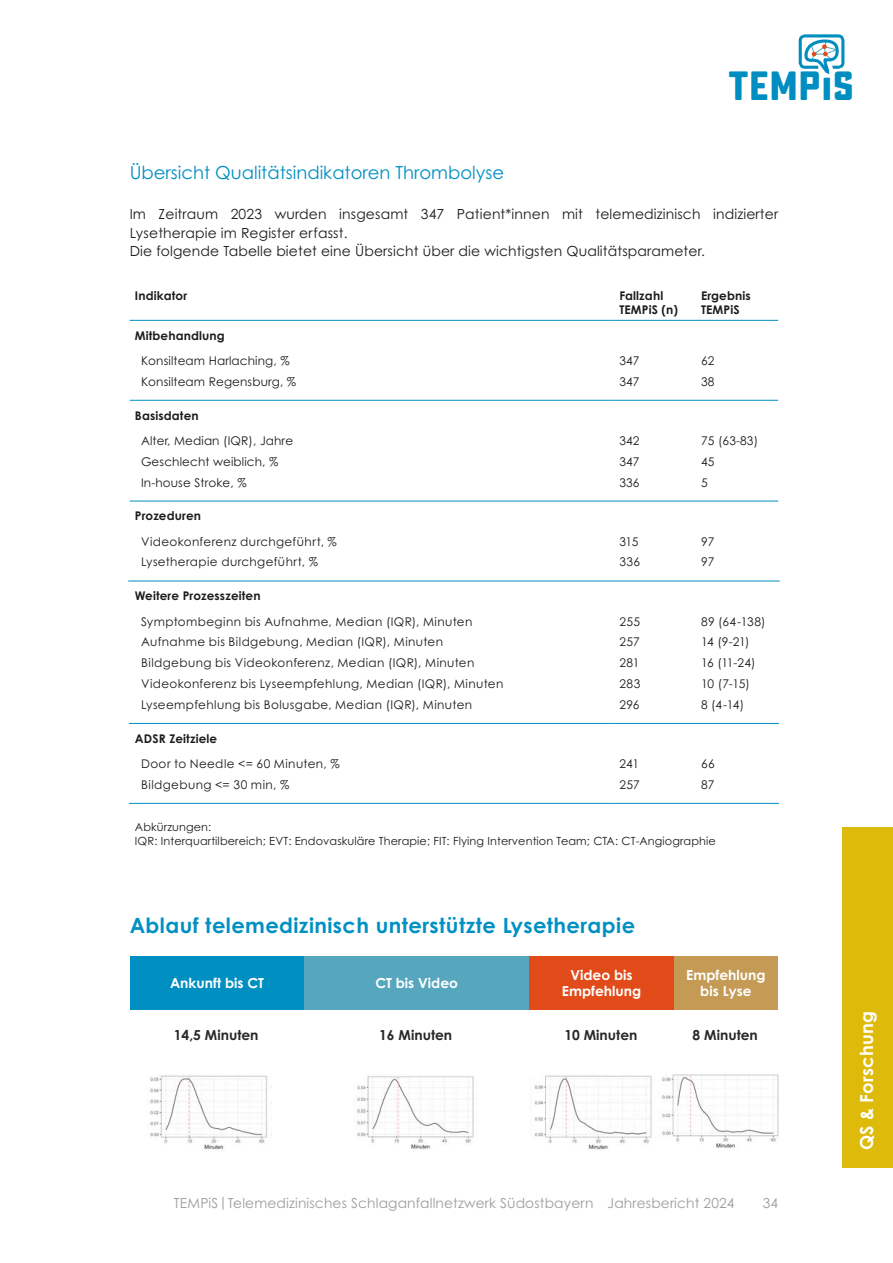
<style>
.page{position:relative;width:893px;height:1263px;background:#fff}
.page>*{position:absolute;margin:0;border:0;box-sizing:border-box;transform-origin:0 0}
.t1{font:700 40.8px "Sucrose";color:#008ec0}
.t2{font:700 21px "Century Gothic Std";letter-spacing:.02em;color:#0090c2}
.t3{font:18px "Century Gothic Std";color:#0090c2}
.t4{font:700 18px "Century Gothic Std";letter-spacing:.01em;color:#fff}
.t5{font:13.95px/18.6px "Century Gothic Std";letter-spacing:.01em;color:#1d1d1b}
.t6{font:700 13.8px/16.4px "Century Gothic Std";color:#fff;text-align:center}
.t7{font:700 13.8px "Century Gothic Std";color:#282828}
.t8{font:13.8px "Century Gothic Std";letter-spacing:.01em;color:#9d9d9d}
.t9{font:12px "Century Gothic Std";letter-spacing:.03em;color:#1d1d1b}
.t10{font:700 12px/14.4px "Century Gothic Std";letter-spacing:.01em;color:#1d1d1b}
.t11{font:12px "Century Gothic Std";letter-spacing:.01em;color:#1d1d1b}
.t12{font:11.25px/13.5px "Century Gothic Std";letter-spacing:.01em;color:#1d1d1b}
.s1{font-size:31.8px}
</style>
<div class="page">
<div style="left:130px;top:956px;width:174px;height:53px;background:#008fc1"></div>
<div style="left:304px;top:956px;width:225px;height:53px;background:#56a6be"></div>
<div style="left:674px;top:956px;width:104px;height:53px;background:#c49a55"></div>
<div style="left:529px;top:956px;width:145px;height:53px;background:#e14b1a"></div>
<img style="left:150px;top:1075px;width:118px;height:75px">
<img style="left:357px;top:1076px;width:117px;height:73px">
<img style="left:534px;top:1075px;width:118px;height:75px">
<img style="left:662px;top:1075px;width:117px;height:73px">
<div style="left:843px;top:827px;width:50px;height:340px;background:#deba0a"></div>
<svg style="left:799px;top:34px;width:45px;height:40px"></svg>
<hr style="left:130px;top:320px;width:483px;height:1px;background:#0090c2">
<hr style="left:613px;top:320px;width:82px;height:1px;background:#0090c2">
<hr style="left:695px;top:320px;width:83px;height:1px;background:#0090c2">
<hr style="left:130px;top:400px;width:483px;height:1px;background:#0090c2">
<hr style="left:613px;top:400px;width:82px;height:1px;background:#0090c2">
<hr style="left:695px;top:400px;width:83px;height:1px;background:#0090c2">
<hr style="left:130px;top:501px;width:483px;height:1px;background:#0090c2">
<hr style="left:613px;top:501px;width:82px;height:1px;background:#0090c2">
<hr style="left:695px;top:501px;width:83px;height:1px;background:#0090c2">
<hr style="left:128px;top:581px;width:485px;height:1px;background:#0090c2">
<hr style="left:613px;top:581px;width:82px;height:1px;background:#0090c2">
<hr style="left:695px;top:581px;width:85px;height:1px;background:#0090c2">
<hr style="left:129px;top:723px;width:484px;height:1px;background:#0090c2">
<hr style="left:613px;top:723px;width:82px;height:1px;background:#0090c2">
<hr style="left:695px;top:723px;width:84px;height:1px;background:#0090c2">
<hr style="left:129px;top:803px;width:484px;height:1px;background:#0090c2">
<hr style="left:613px;top:803px;width:82px;height:1px;background:#0090c2">
<hr style="left:695px;top:803px;width:84px;height:1px;background:#0090c2">
<h1 class="t1" style="left:728px;top:62px;width:128px">TEMP<span class="s1">I</span>S</h1>
<h3 class="t3" style="left:130px;top:162px;width:376px">Übersicht Qualitätsindikatoren Thrombolyse</h3>
<p class="t5" style="left:130px;top:205px;width:650px">Im Zeitraum 2023 wurden insgesamt 347 Patient*innen mit telemedizinisch indizierter<br>Lysetherapie im Register erfasst.<br>Die folgende Tabelle bietet eine Übersicht über die wichtigsten Qualitätsparameter.</p>
<p class="t10" style="left:135px;top:288px;width:54px">Indikator</p>
<p class="t10" style="left:619px;top:288px;width:60px">Fallzahl<br>TEMPiS (n)</p>
<p class="t10" style="left:701px;top:288px;width:51px">Ergebnis<br>TEMPiS</p>
<p class="t10" style="left:135px;top:328px;width:91px">Mitbehandlung</p>
<p class="t11" style="left:141px;top:353px;width:150px">Konsilteam Harlaching, %</p>
<p class="t9" style="left:619px;top:353px;width:22px">347</p>
<p class="t9" style="left:701px;top:353px;width:15px">62</p>
<p class="t11" style="left:141px;top:374px;width:157px">Konsilteam Regensburg, %</p>
<p class="t9" style="left:619px;top:374px;width:22px">347</p>
<p class="t9" style="left:701px;top:374px;width:15px">38</p>
<p class="t10" style="left:135px;top:408px;width:65px">Basisdaten</p>
<p class="t11" style="left:141px;top:433px;width:154px">Alter, Median (IQR), Jahre</p>
<p class="t9" style="left:619px;top:433px;width:22px">342</p>
<p class="t9" style="left:701px;top:433px;width:59px">75 (63-83)</p>
<p class="t11" style="left:141px;top:454px;width:139px">Geschlecht weiblich, %</p>
<p class="t9" style="left:619px;top:454px;width:22px">347</p>
<p class="t9" style="left:701px;top:454px;width:15px">45</p>
<p class="t11" style="left:141px;top:475px;width:107px">In-house Stroke, %</p>
<p class="t9" style="left:619px;top:475px;width:22px">336</p>
<p class="t9" style="left:701px;top:475px;width:8px">5</p>
<p class="t10" style="left:135px;top:508px;width:68px">Prozeduren</p>
<p class="t9" style="left:141px;top:534px;width:197px">Videokonferenz durchgeführt, %</p>
<p class="t9" style="left:619px;top:534px;width:21px">315</p>
<p class="t9" style="left:701px;top:534px;width:15px">97</p>
<p class="t9" style="left:141px;top:555px;width:178px">Lysetherapie durchgeführt, %</p>
<p class="t9" style="left:619px;top:555px;width:22px">336</p>
<p class="t9" style="left:701px;top:555px;width:15px">97</p>
<p class="t10" style="left:135px;top:588px;width:127px">Weitere Prozesszeiten</p>
<p class="t9" style="left:141px;top:614px;width:333px">Symptombeginn bis Aufnahme, Median (IQR), Minuten</p>
<p class="t9" style="left:619px;top:614px;width:22px">255</p>
<p class="t9" style="left:701px;top:614px;width:66px">89 (64-138)</p>
<p class="t9" style="left:141px;top:635px;width:304px">Aufnahme bis Bildgebung, Median (IQR), Minuten</p>
<p class="t9" style="left:619px;top:635px;width:22px">257</p>
<p class="t9" style="left:701px;top:635px;width:50px">14 (9-21)</p>
<p class="t9" style="left:141px;top:656px;width:335px">Bildgebung bis Videokonferenz, Median (IQR), Minuten</p>
<p class="t9" style="left:619px;top:656px;width:22px">281</p>
<p class="t9" style="left:701px;top:656px;width:56px">16 (11-24)</p>
<p class="t9" style="left:141px;top:676px;width:364px">Videokonferenz bis Lyseempfehlung, Median (IQR), Minuten</p>
<p class="t9" style="left:619px;top:676px;width:22px">283</p>
<p class="t9" style="left:701px;top:676px;width:50px">10 (7-15)</p>
<p class="t9" style="left:141px;top:697px;width:333px">Lyseempfehlung bis Bolusgabe, Median (IQR), Minuten</p>
<p class="t9" style="left:619px;top:697px;width:22px">296</p>
<p class="t9" style="left:701px;top:697px;width:45px">8 (4-14)</p>
<p class="t10" style="left:135px;top:731px;width:84px">ADSR Zeitziele</p>
<p class="t9" style="left:141px;top:756px;width:200px">Door to Needle &lt;= 60 Minuten, %</p>
<p class="t9" style="left:619px;top:756px;width:21px">241</p>
<p class="t9" style="left:701px;top:756px;width:15px">66</p>
<p class="t9" style="left:141px;top:777px;width:150px">Bildgebung &lt;= 30 min, %</p>
<p class="t9" style="left:619px;top:777px;width:22px">257</p>
<p class="t9" style="left:701px;top:777px;width:15px">87</p>
<p class="t12" style="left:135px;top:820px;width:582px">Abkürzungen:<br>IQR: Interquartilbereich; EVT: Endovaskuläre Therapie; FIT: Flying Intervention Team; CTA: CT-Angiographie</p>
<h2 class="t2" style="left:130px;top:912px;width:507px">Ablauf telemedizinisch unterstützte Lysetherapie</h2>
<p class="t6" style="left:163px;top:974px;width:95px">Ankunft bis CT</p>
<p class="t6" style="left:368px;top:974px;width:84px">CT bis Video</p>
<p class="t6" style="left:678px;top:966px;width:81px">Empfehlung bis Lyse</p>
<p class="t6" style="left:170px;top:974px;width:95px">Ankunft bis CT</p>
<p class="t6" style="left:374px;top:974px;width:84px">CT bis Video</p>
<p class="t6" style="left:684px;top:966px;width:81px">Empfehlung bis Lyse</p>
<p class="t6" style="left:554px;top:966px;width:81px">Video bis<br>Empfehlung</p>
<p class="t6" style="left:560px;top:966px;width:81px">Video bis<br>Empfehlung</p>
<p class="t6" style="left:612px;top:966px;width:31px;text-align:left">bis lung</p>
<p class="t7" style="left:616px;top:1027px;width:23px">ten</p>
<p class="t7" style="left:693px;top:1027px;width:67px">8 Minuten</p>
<p class="t6" style="left:686px;top:966px;width:81px">Empfehlung bis Lyse</p>
<p class="t7" style="left:167px;top:1026px;width:86px">14,5 Minuten</p>
<p class="t7" style="left:372px;top:1026px;width:74px">16 Minuten</p>
<p class="t7" style="left:556px;top:1026px;width:74px">10 Minuten</p>
<p class="t7" style="left:684px;top:1026px;width:67px">8 Minuten</p>
<p class="t7" style="left:173px;top:1026px;width:86px">14,5 Minuten</p>
<p class="t7" style="left:378px;top:1026px;width:74px">16 Minuten</p>
<p class="t7" style="left:563px;top:1026px;width:74px">10 Minuten</p>
<p class="t7" style="left:691px;top:1026px;width:67px">8 Minuten</p>
<p class="t8" style="left:174px;top:1195px;width:562px">TEMPiS|Telemedizinisches Schlaganfallnetzwerk Südostbayern Jahresbericht 2024</p>
<p class="t8" style="left:763px;top:1195px;width:17px">34</p>
<h3 class="t4" style="left:855px;top:1150px;width:140px;rotate:-90deg">QS &amp; Forschung</h3>
</div>
